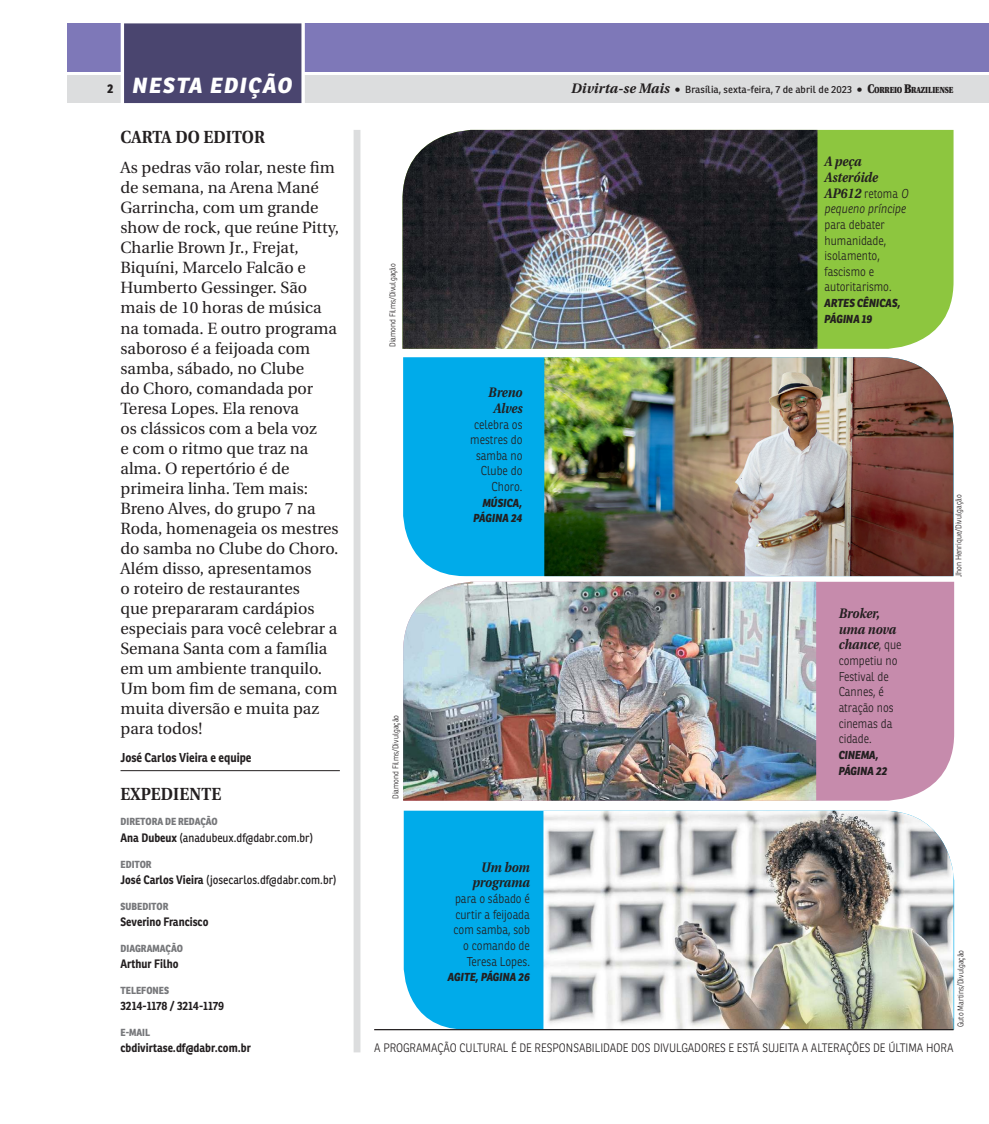
<style>
.page{position:relative;width:989px;height:1124px;background:#fff}
.page>*{position:absolute;margin:0;border:0;box-sizing:border-box;transform-origin:0 0}
.t1{font:italic 800 21.25px "Ronnia";letter-spacing:.075em;color:#fff}
.t2{font:700 17.5px "Utopia";letter-spacing:.01em;color:#231f20;scale:.9 1}
.t3{font:16.25px/20px "Utopia";color:#231f20}
.t4{font:italic 700 13.75px/15.6px "Utopia";color:#231f20;scale:.9 1}
.t5{font:300 12.5px/15.6px "Ronnia";color:#231f20;scale:.9 1}
.t6{font:italic 300 12.5px/15.6px "Ronnia";color:#231f20;scale:.9 1}
.t7{font:700 12.5px "Ronnia";color:#231f20;scale:.9 1}
.t8{font:300 11.88px "Ronnia";color:#231f20;scale:.9 1}
.t9{font:11.88px "Ronnia";color:#231f20;scale:.9 1}
.t10{font:700 11.88px "Ronnia";color:#231f20;scale:.9 1}
.t11{font:italic 800 11.25px/15.6px "Ronnia";color:#231f20;scale:.9 1}
.t12{font:10px "Ronnia";letter-spacing:.005em;color:#231f20}
.t13{font:800 10px "Ronnia";color:#77787b;scale:.9 1}
.t14{font:300 8.12px "Ronnia";color:#231f20;scale:.9 1}
.s1{font-style:normal;font-size:12.5px;color:#231f20}
.s2{font-family:"Utopia";font-weight:700;font-style:italic;font-size:13.75px}
.s3{font-family:"Utopia";font-weight:900;font-size:12.5px}
.s4{font-family:"Utopia";font-weight:900;font-size:8.75px}
.s5{font-weight:700}
.s6{font-family:"Utopia";font-weight:700;font-size:13.75px}
.s7{font-style:normal}
.s8{font-family:"Ronnia";font-weight:300;font-style:normal;font-size:12.5px}
</style>
<div class="page">
<div style="left:68px;top:75px;width:920px;height:28px;background:#dcddde"></div>
<div style="left:68px;top:23px;width:920px;height:49px;background:#7e78b8"></div>
<svg style="left:121px;top:23px;width:184px;height:81px"></svg>
<div style="left:124px;top:23px;width:177px;height:80px;background:#4a456f"></div>
<div style="left:353px;top:130px;width:7px;height:922px;background:#dcddde"></div>
<hr style="left:120px;top:770px;width:220px;height:1px;background:#231f20">
<div style="left:817px;top:130px;width:136px;height:219px;background:#8dc63f"></div>
<img style="left:402px;top:130px;width:415px;height:219px">
<div style="left:816px;top:581px;width:138px;height:219px;background:#c68bac"></div>
<img style="left:403px;top:581px;width:413px;height:219px">
<div style="left:403px;top:357px;width:141px;height:219px;background:#00abea"></div>
<img style="left:544px;top:357px;width:409px;height:219px">
<div style="left:404px;top:810px;width:550px;height:219px;background:#00abea"></div>
<img style="left:543px;top:810px;width:410px;height:218px">
<hr style="left:374px;top:1028px;width:579px;height:2px;background:#231f20">
<h1 class="t1" style="left:107px;top:73px;width:187px"><span class="s1">2</span> NESTA EDIÇÃO</h1>
<p class="t12" style="left:571px;top:85px;width:383px"><span class="s2">Divirta-se Mais</span> <span class="s3">•</span> Brasília, sexta-feira, 7 de abril de 2023 <span class="s3">• C</span><span class="s4">ORREIO</span> <span class="s3">B</span><span class="s4">RAZILIENSE</span></p>
<p class="t2" style="left:120px;top:127px;width:162px">CARTA DO EDITOR</p>
<p class="t3" style="left:120px;top:159px;width:220px">As pedras vão rolar, neste fim de semana, na Arena Mané<br>Garrincha, com um grande show de rock, que reúne Pitty,<br>Charlie Brown Jr., Frejat,<br>Biquíni, Marcelo Falcão e<br>Humberto Gessinger. São mais de 10 horas de música na tomada. E outro programa saboroso é a feijoada com samba, sábado, no Clube<br>do Choro, comandada por<br>Teresa Lopes. Ela renova<br>os clássicos com a bela voz<br>e com o ritmo que traz na alma. O repertório é de primeira linha. Tem mais:<br>Breno Alves, do grupo 7 na<br>Roda, homenageia os mestres do samba no Clube do Choro.<br>Além disso, apresentamos<br>o roteiro de restaurantes<br>que prepararam cardápios especiais para você celebrar a<br>Semana Santa com a família em um ambiente tranquilo.<br>Um bom fim de semana, com muita diversão e muita paz para todos!</p>
<p class="t7" style="left:120px;top:751px;width:147px">José Carlos Vieira e equipe</p>
<p class="t2" style="left:120px;top:783px;width:113px">EXPEDIENTE</p>
<p class="t13" style="left:120px;top:816px;width:110px">DIRETORA DE REDAÇÃO</p>
<p class="t9" style="left:120px;top:832px;width:215px"><span class="s5">Ana Dubeux</span> (anadubeux.df@dabr.com.br)</p>
<p class="t13" style="left:120px;top:858px;width:36px">EDITOR</p>
<p class="t9" style="left:120px;top:874px;width:242px"><span class="s5">José Carlos Vieira</span> (josecarlos.df@dabr.com.br)</p>
<p class="t13" style="left:120px;top:900px;width:55px">SUBEDITOR</p>
<p class="t10" style="left:120px;top:916px;width:99px">Severino Francisco</p>
<p class="t13" style="left:120px;top:942px;width:71px">DIAGRAMAÇÃO</p>
<p class="t10" style="left:120px;top:958px;width:66px">Arthur Filho</p>
<p class="t13" style="left:120px;top:984px;width:55px">TELEFONES</p>
<p class="t10" style="left:120px;top:1000px;width:117px">3214-1178 / 3214-1179</p>
<p class="t13" style="left:120px;top:1026px;width:34px">E-MAIL</p>
<p class="t10" style="left:120px;top:1042px;width:146px">cbdivirtase.df@dabr.com.br</p>
<p class="t14" style="left:388px;top:347px;width:95px;rotate:-90deg">Diamond Films/Divulgação</p>
<p class="t4" style="left:488px;top:386px;width:39px;text-align:center">Breno<br>Alves</p>
<p class="t5" style="left:470px;top:416px;width:60px;text-align:right">celebra os mestres do samba no<br>Clube do<br>Choro.</p>
<p class="t11" style="left:473px;top:494px;width:56px;text-align:right">MÚSICA,<br>PÁGINA 24</p>
<p class="t14" style="left:391px;top:798px;width:95px;rotate:-90deg">Diamond Films/Divulgação</p>
<p class="t4" style="left:472px;top:860px;width:65px;text-align:right">Um bom programa</p>
<p class="t5" style="left:453px;top:891px;width:86px;text-align:right">para o sábado é curtir a feijoada com samba, sob o comando de<br>Teresa Lopes.</p>
<p class="t11" style="left:448px;top:968px;width:93px">AGITE, PÁGINA 26</p>
<p class="t4" style="left:824px;top:155px;width:61px">A peça<br>Asteróide</p>
<p class="t6" style="left:824px;top:186px;width:95px"><span class="s6">AP612</span> <span class="s7">retoma</span> O pequeno príncipe</p>
<p class="t5" style="left:824px;top:217px;width:76px">para debater humanidade, isolamento, fascismo e autoritarismo.</p>
<p class="t11" style="left:824px;top:295px;width:86px">ARTES CÊNICAS,<br>PÁGINA 19</p>
<p class="t4" style="left:838px;top:606px;width:71px">Broker, uma nova chance<span class="s8">, que</span></p>
<p class="t5" style="left:838px;top:653px;width:67px">competiu no<br>Festival de<br>Cannes, é atração nos cinemas da cidade.</p>
<p class="t11" style="left:838px;top:746px;width:56px">CINEMA,<br>PÁGINA 22</p>
<p class="t14" style="left:954px;top:577px;width:93px;rotate:-90deg">Jhon Henrique/Divulgação</p>
<p class="t14" style="left:956px;top:1026px;width:87px;rotate:-90deg">Guto Martins/Divulgação</p>
<p class="t8" style="left:374px;top:1041px;width:645px">A PROGRAMAÇÃO CULTURAL É DE RESPONSABILIDADE DOS DIVULGADORES E ESTÁ SUJEITA A ALTERAÇÕES DE ÚLTIMA HORA</p>
</div>
